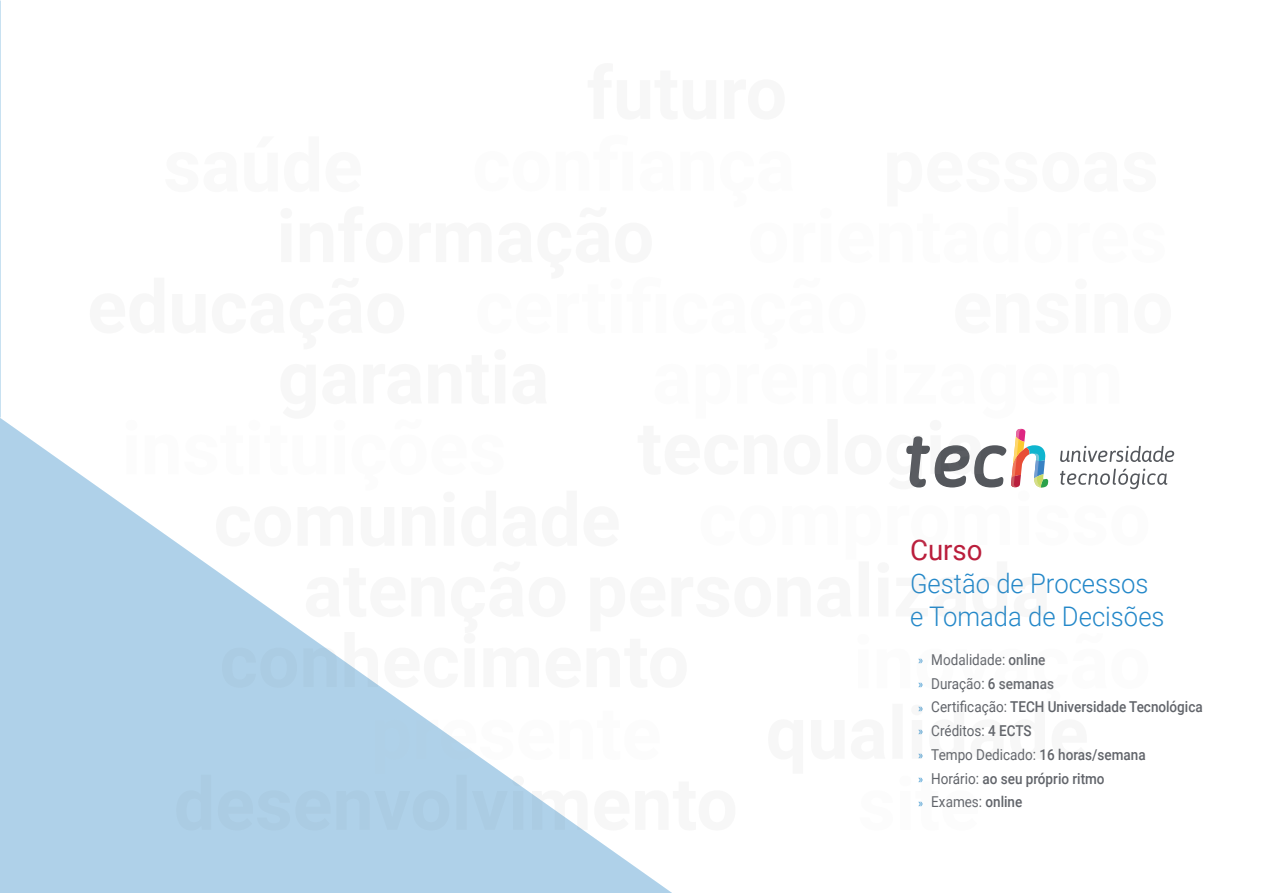
<style>
.page{position:relative;width:1263px;height:893px;background:#fff}
.page>*{position:absolute;margin:0;border:0;box-sizing:border-box;transform-origin:0 0}
.t1{font:28.5px "Roboto";color:#ba1e3c}
.t2{font:300 27px/33px "Roboto";color:#2488c9;scale:.95 1}
.t3{font:500 15px/23.7px "Roboto";color:#61646a;scale:.9 1}
.s1{font-family:"Myriad Pro";font-weight:400;font-size:12px;color:#2488c9}
.s2{font-weight:400}
</style>
<div class="page">
<svg style="left:906px;top:428px;width:268px;height:62px"></svg>
<svg style="left:0;top:418px;width:672px;height:475px"></svg>
<h1 class="t1" style="left:910px;top:530px;width:74px">Curso</h1>
<h2 class="t2" style="left:910px;top:566px;width:269px">Gestão de Processos e Tomada de Decisões</h2>
<p class="t3" style="left:918px;top:647px;width:317px"><span class="s1">»</span> <span class="s2">Modalidade:</span> online<br><span class="s1">»</span> <span class="s2">Duração:</span> 6 semanas<br><span class="s1">»</span> <span class="s2">Certificação:</span> TECH Universidade Tecnológica <span class="s1">»</span> <span class="s2">Créditos:</span> 4 ECTS<br><span class="s1">»</span> <span class="s2">Tempo Dedicado:</span> 16 horas/semana<br><span class="s1">»</span> <span class="s2">Horário:</span> ao seu próprio ritmo<br><span class="s1">»</span> <span class="s2">Exames:</span> online</p>
</div>
